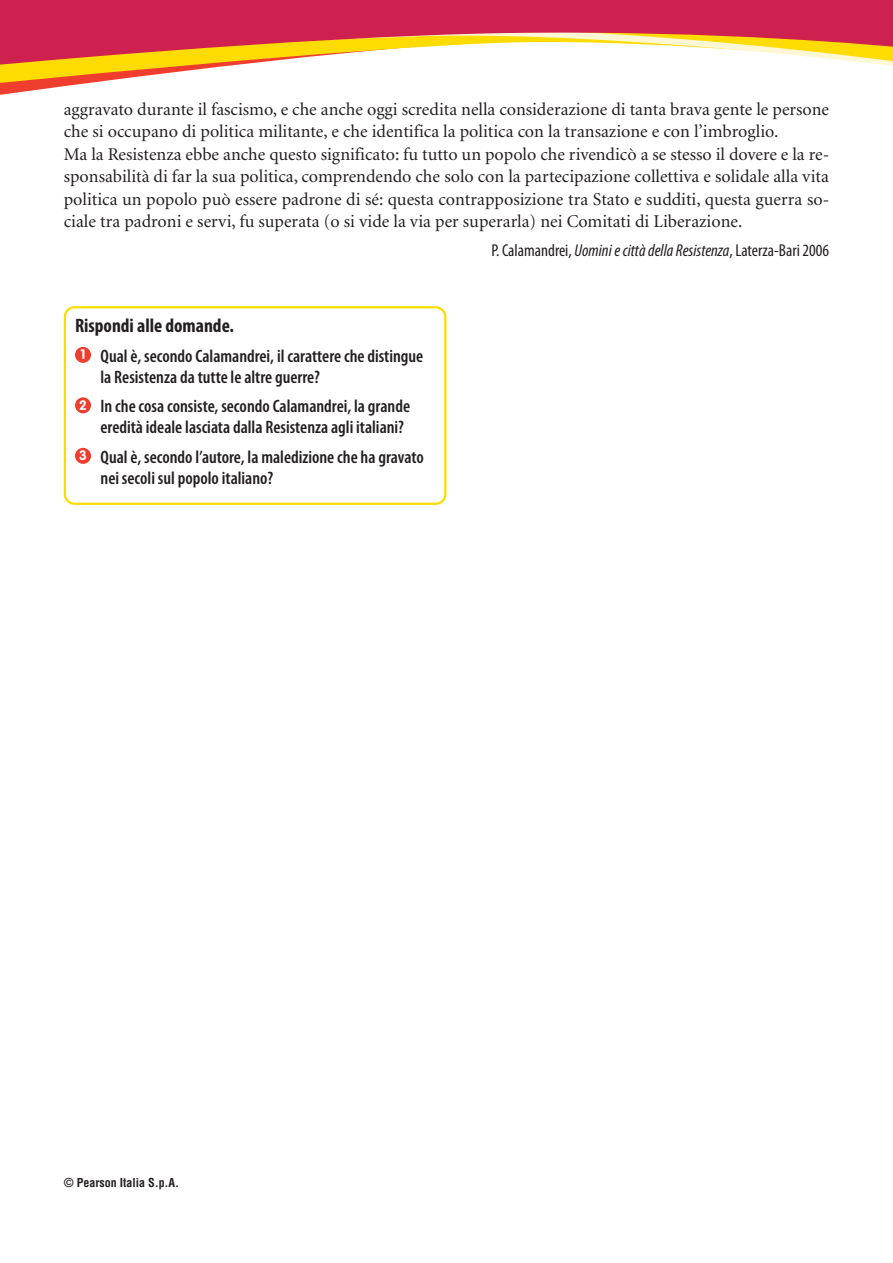
<style>
.page{position:relative;width:893px;height:1263px;background:#fff}
.page>*{position:absolute;margin:0;border:0;box-sizing:border-box;transform-origin:0 0}
.t1{font:700 condensed 19.5px "Myriad Pro";color:#231f20}
.t2{font:18px/22.5px "Minion";color:#231f20}
.t3{font:600 condensed 18px/21px "Myriad Pro";color:#231f20}
.t4{font:condensed 17.25px "Myriad Pro";color:#231f20}
.t5{font:700 13.5px "VAG Rounded";color:#fff}
.t6{font:700 condensed 12px "Helvetica";color:#231f20}
.s1{font-style:italic}
</style>
<div class="page">
<svg style="left:0;top:85px;width:73px;height:10px"></svg>
<svg style="left:0;top:68px;width:209px;height:17px"></svg>
<svg style="left:0;top:67px;width:217px;height:1px"></svg>
<svg style="left:0;top:0;width:893px;height:67px;fill:#ce2150"></svg>
<svg style="left:64px;top:306px;width:382px;height:199px"></svg>
<div style="left:75px;top:448px;width:16px;height:16px;background:#ef3e2e;border-radius:50%"></div>
<div style="left:75px;top:397px;width:16px;height:16px;background:#ef3e2e;border-radius:50%"></div>
<div style="left:75px;top:347px;width:16px;height:16px;background:#ef3e2e;border-radius:50%"></div>
<p class="t2" style="left:64px;top:99px;width:767px">aggravato durante il fascismo, e che anche oggi scredita nella considerazione di tanta brava gente le persone che si occupano di politica militante, e che identifica la politica con la transazione e con l’imbroglio.<br>Ma la Resistenza ebbe anche questo significato: fu tutto un popolo che rivendicò a se stesso il dovere e la re&shy;sponsabilità di far la sua politica, comprendendo che solo con la partecipazione collettiva e solidale alla vita politica un popolo può essere padrone di sé: questa contrapposizione tra Stato e sudditi, questa guerra so&shy;ciale tra padroni e servi, fu superata (o si vide la via per superarla) nei Comitati di Liberazione.</p>
<p class="t4" style="left:491px;top:244px;width:339px">P. Calamandrei, <span class="s1">Uomini e città della Resistenza</span>, Laterza-Bari 2006</p>
<p class="t1" style="left:75px;top:314px;width:161px">Rispondi alle domande.</p>
<p class="t3" style="left:101px;top:347px;width:324px">Qual è, secondo Calamandrei, il carattere che distingue la Resistenza da tutte le altre guerre?</p>
<p class="t3" style="left:101px;top:397px;width:311px">In che cosa consiste, secondo Calamandrei, la grande eredità ideale lasciata dalla Resistenza agli italiani?</p>
<p class="t3" style="left:101px;top:448px;width:325px">Qual è, secondo l’autore, la maledizione che ha gravato nei secoli sul popolo italiano?</p>
<p class="t5" style="left:81px;top:349px;width:7px">1</p>
<p class="t5" style="left:79px;top:399px;width:9px">2</p>
<p class="t5" style="left:79px;top:450px;width:9px">3</p>
<p class="t6" style="left:64px;top:1178px;width:117px">© Pearson Italia S.p.A.</p>
</div>
